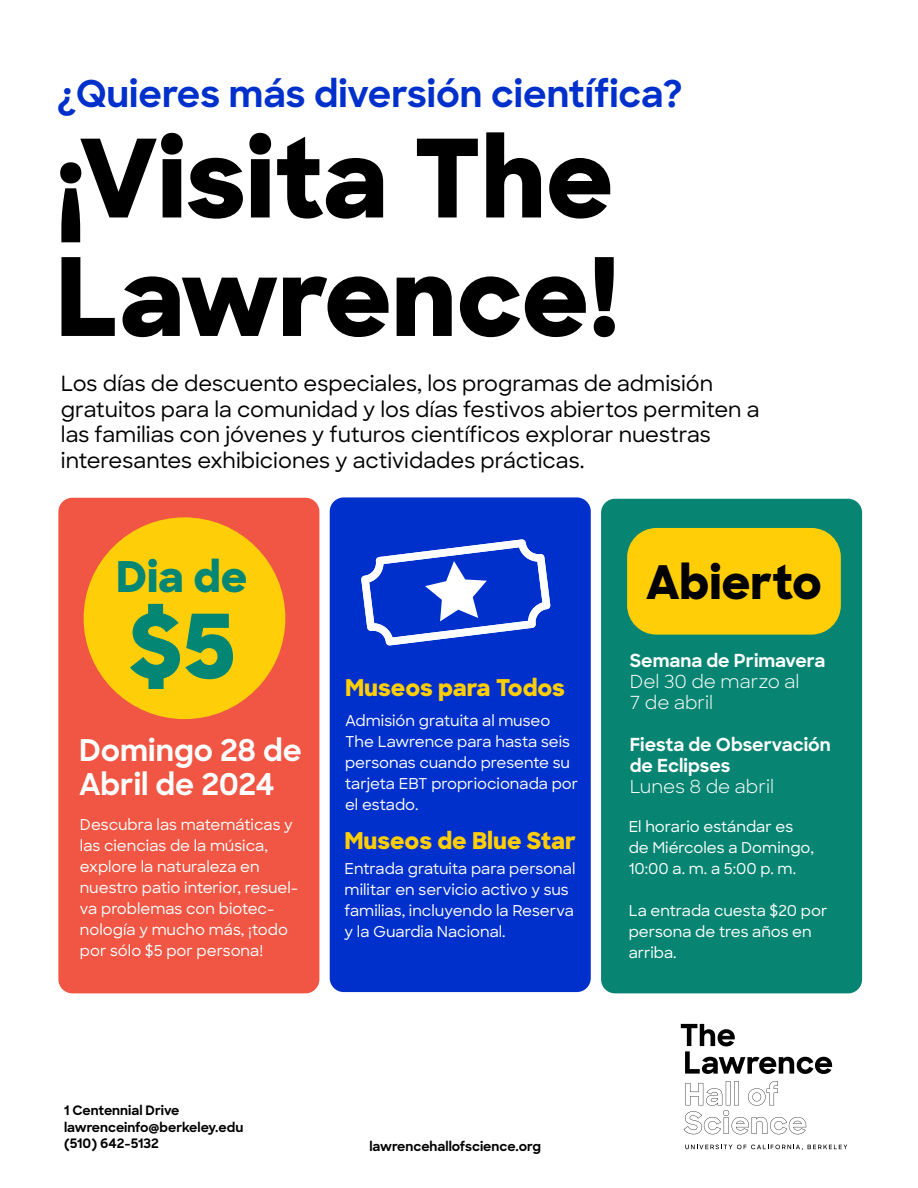
<style>
.page{position:relative;width:918px;height:1188px;background:#fff}
.page>*{position:absolute;margin:0;border:0;box-sizing:border-box;transform-origin:0 0}
.t1{font:800 108px/118.5px "Sharp Sans";color:#000}
.t2{font:800 88.65px "Sharp Sans";color:#038674}
.t3{font:800 46.35px "Sharp Sans";color:#000}
.t4{font:800 42.3px "Sharp Sans";color:#038674}
.t5{font:700 37.05px "Sharp Sans";color:#0030cc}
.t6{font:700 30px/34.5px "Sharp Sans";color:#fff}
.t7{font:800 23.1px "Sharp Sans";color:#ffce07}
.t8{font:500 21px/25.5px "Sharp Sans";color:#000}
.t9{font:700 18px/21px "Sharp Sans";color:#fff}
.t10{font:18px/21px "Sharp Sans";color:#fff}
.t11{font:500 15px/21px "Sharp Sans";color:#fff}
.t12{font:700 13.05px/16.6px "Sharp Sans";color:#000}
</style>
<div class="page">
<div style="left:58px;top:498px;width:261px;height:495px;background:#f05643;border-radius:14px"></div>
<div style="left:330px;top:497px;width:261px;height:495px;background:#0030cc;border-radius:14px"></div>
<div style="left:601px;top:499px;width:261px;height:494px;background:#078572;border-radius:14px"></div>
<div style="left:84px;top:517px;width:201px;height:202px;background:#fecf09;border-radius:50%"></div>
<svg style="left:681px;top:1024px;width:151px;height:50px"></svg>
<svg style="left:685px;top:1145px;width:162px;height:5px"></svg>
<svg style="left:684px;top:1081px;width:122px;height:53px"></svg>
<div style="left:627px;top:528px;width:214px;height:107px;background:#ffce07;border-radius:29px"></div>
<svg style="left:361px;top:539px;width:189px;height:107px"></svg>
<h3 class="t5" style="left:57px;top:66px;width:628px">¿Quieres más diversión científica?</h3>
<h1 class="t1" style="left:56px;top:115px;width:565px">¡Visita The<br>Lawrence!</h1>
<p class="t8" style="left:61px;top:370px;width:700px">Los días de descuento especiales, los programas de admisión gratuitos para la comunidad y los días festivos abiertos permiten a las familias con jóvenes y futuros científicos explorar nuestras interesantes exhibiciones y actividades prácticas.</p>
<h3 class="t4" style="left:116px;top:545px;width:133px">Dia de</h3>
<h2 class="t2" style="left:128px;top:580px;width:110px">$5</h2>
<h3 class="t6" style="left:79px;top:732px;width:224px">Domingo 28 de<br>Abril de 2024</h3>
<p class="t11" style="left:80px;top:814px;width:220px">Descubra las matemáticas y las ciencias de la música, explore la naturaleza en nuestro patio interior, resuel&shy;va problemas con biotec&shy;nología y mucho más, ¡todo por sólo $5 por persona!</p>
<h3 class="t7" style="left:345px;top:670px;width:222px">Museos para Todos</h3>
<p class="t11" style="left:345px;top:710px;width:235px">Admisión gratuita al museo<br>The Lawrence para hasta seis personas cuando presente su tarjeta EBT propriocionada por el estado.</p>
<h3 class="t7" style="left:344px;top:823px;width:233px">Museos de Blue Star</h3>
<p class="t11" style="left:345px;top:857px;width:232px">Entrada gratuita para personal militar en servicio activo y sus familias, incluyendo la Reserva y la Guardia Nacional.</p>
<h3 class="t3" style="left:646px;top:548px;width:177px">Abierto</h3>
<p class="t9" style="left:630px;top:650px;width:197px">Semana de Primavera</p>
<p class="t10" style="left:630px;top:671px;width:171px">Del 30 de marzo al<br>7 de abril</p>
<p class="t9" style="left:630px;top:734px;width:203px">Fiesta de Observación de Eclipses</p>
<p class="t10" style="left:630px;top:776px;width:146px">Lunes 8 de abril</p>
<p class="t11" style="left:629px;top:816px;width:187px">El horario estándar es de Miércoles a Domingo,<br>10:00 a. m. a 5:00 p. m.</p>
<p class="t11" style="left:629px;top:900px;width:200px">La entrada cuesta $20 por persona de tres años en arriba.</p>
<p class="t12" style="left:64px;top:1102px;width:181px">1 Centennial Drive lawrenceinfo@berkeley.edu (510) 642-5132</p>
<p class="t12" style="left:369px;top:1138px;width:173px">lawrencehallofscience.org</p>
</div>
